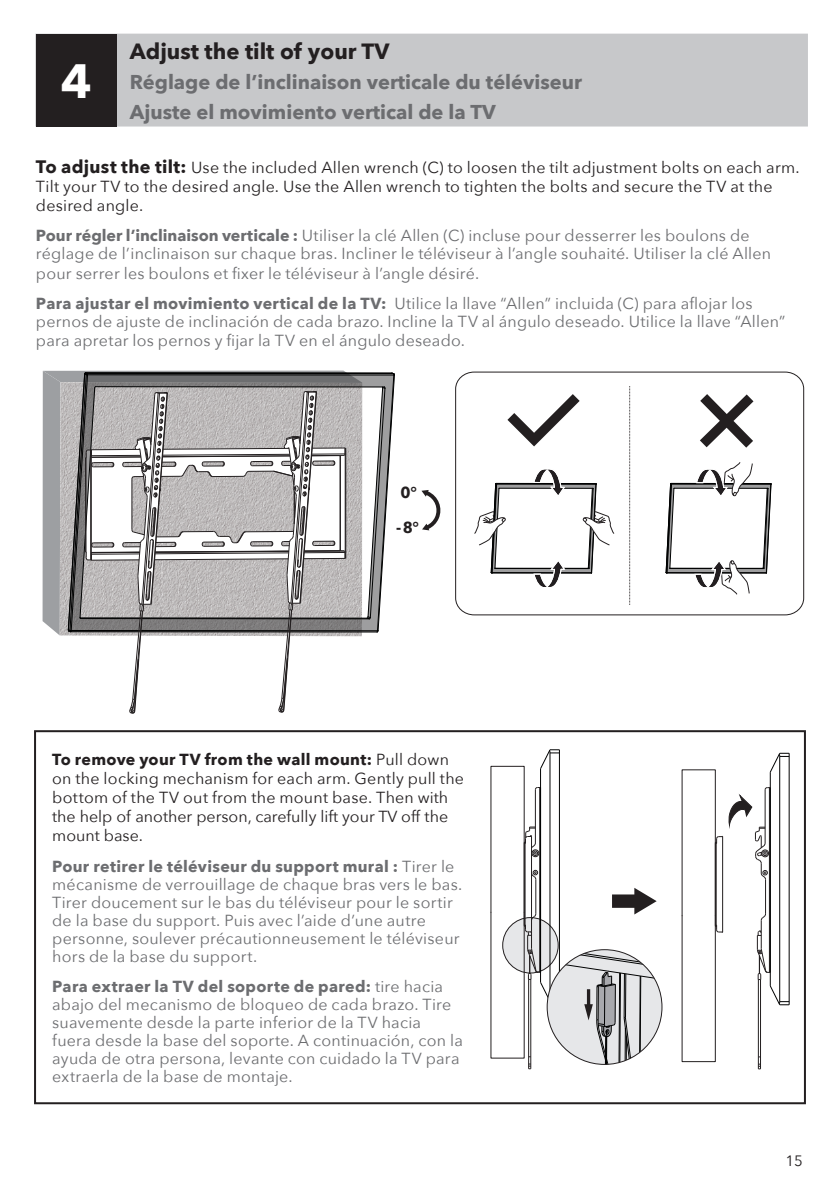
<style>
.page{position:relative;width:840px;height:1191px;background:#fff}
.page>*{position:absolute;margin:0;border:0;box-sizing:border-box;transform-origin:0 0}
.t1{font:700 48px "Avenir Next";color:#fff}
.t2{font:700 22px "Avenir Next";color:#231f20}
.t3{font:700 20px/30px "Avenir Next";color:#6c6d70}
.t4{font:16px/18px "Avenir Next";letter-spacing:.015em;color:#6c6d70}
.t5{font:16px/19.2px "Avenir Next";letter-spacing:.015em;color:#231f20}
.t6{font:700 15.8px "Avenir Next";color:#231f20}
.t7{font:15px "Avenir Next";color:#231f20}
.s1{font-weight:700;font-size:18px}
.s2{font-weight:700}
</style>
<div class="page">
<div style="left:35px;top:34px;width:772px;height:92px;background:#c7c8ca"></div>
<div style="left:36px;top:34px;width:81px;height:92px;background:#231f20"></div>
<svg style="left:421px;top:490px;width:20px;height:40px"></svg>
<svg style="left:43px;top:370px;width:352px;height:344px"></svg>
<div style="left:455px;top:372px;width:348px;height:243px;border:1px solid #231f20;border-radius:18px"></div>
<svg style="left:629px;top:386px;width:1px;height:219px"></svg>
<svg style="left:700px;top:394px;width:53px;height:53px"></svg>
<svg style="left:507px;top:394px;width:72px;height:53px"></svg>
<svg style="left:474px;top:469px;width:140px;height:118px"></svg>
<svg style="left:665px;top:462px;width:106px;height:133px"></svg>
<div style="left:34px;top:730px;width:771px;height:374px;border:2px solid #231f20"></div>
<div style="left:502px;top:917px;width:56px;height:56px;background:#e6e7e9;border-radius:50%"></div>
<hr style="left:524px;top:843px;width:1px;height:82px;background:#231f20">
<hr style="left:531px;top:836px;width:1px;height:96px;background:#231f20">
<hr style="left:534px;top:789px;width:1px;height:54px;background:#231f20">
<hr style="left:535px;top:879px;width:1px;height:34px;background:#231f20">
<hr style="left:539px;top:787px;width:1px;height:185px;background:#231f20">
<div style="left:531px;top:849px;width:8px;height:8px;border:1px solid #231f20;border-radius:50%"></div>
<svg style="left:524px;top:826px;width:13px;height:30px"></svg>
<svg style="left:532px;top:870px;width:5px;height:10px"></svg>
<hr style="left:715px;top:843px;width:1px;height:82px;background:#231f20">
<hr style="left:721px;top:836px;width:1px;height:96px;background:#231f20">
<svg style="left:715px;top:924px;width:7px;height:9px"></svg>
<svg style="left:715px;top:835px;width:7px;height:9px"></svg>
<hr style="left:757px;top:979px;width:1px;height:90px;background:#231f20">
<hr style="left:759px;top:979px;width:1px;height:90px;background:#231f20">
<hr style="left:764px;top:879px;width:1px;height:35px;background:#231f20">
<hr style="left:768px;top:787px;width:1px;height:185px;background:#231f20">
<svg style="left:728px;top:787px;width:41px;height:93px"></svg>
<hr style="left:788px;top:753px;width:1px;height:251px;background:#010202">
<hr style="left:778px;top:756px;width:1px;height:245px;background:#010202">
<hr style="left:769px;top:772px;width:1px;height:214px;background:#010202">
<svg style="left:769px;top:752px;width:19px;height:21px"></svg>
<svg style="left:756px;top:913px;width:32px;height:93px"></svg>
<hr style="left:558px;top:750px;width:1px;height:251px;background:#010202">
<hr style="left:549px;top:753px;width:1px;height:245px;background:#010202">
<hr style="left:540px;top:768px;width:1px;height:214px;background:#010202">
<svg style="left:540px;top:749px;width:19px;height:20px"></svg>
<svg style="left:523px;top:887px;width:138px;height:182px"></svg>
<h1 class="t1" style="left:61px;top:40px;width:33px">4</h1>
<h2 class="t2" style="left:130px;top:32px;width:261px">Adjust the tilt of your TV</h2>
<p class="t3" style="left:130px;top:66px;width:453px">Réglage de l’inclinaison verticale du téléviseur<br>Ajuste el movimiento vertical de la TV</p>
<p class="t5" style="left:36px;top:157px;width:764px"><span class="s1">To adjust the tilt:</span> Use the included Allen wrench (C) to loosen the tilt adjustment bolts on each arm.<br>Tilt your TV to the desired angle. Use the Allen wrench to tighten the bolts and secure the TV at the desired angle.</p>
<p class="t4" style="left:36px;top:226px;width:736px;line-height:18.6px"><span class="s2">Pour régler l’inclinaison verticale :</span> Utiliser la clé Allen (C) incluse pour desserrer les boulons de réglage de l’inclinaison sur chaque bras. Incliner le téléviseur à l’angle souhaité. Utiliser la clé Allen pour serrer les boulons et fixer le téléviseur à l’angle désiré.</p>
<p class="t4" style="left:36px;top:293px;width:750px;line-height:18.6px"><span class="s2">Para ajustar el movimiento vertical de la TV:</span> Utilice la llave “Allen” incluida (C) para aflojar los pernos de ajuste de inclinación de cada brazo. Incline la TV al ángulo deseado. Utilice la llave “Allen” para apretar los pernos y fijar la TV en el ángulo deseado.</p>
<p class="t6" style="left:400px;top:479px;width:18px">0°</p>
<p class="t6" style="left:396px;top:514px;width:24px">-8°</p>
<p class="t5" style="left:52px;top:748px;width:413px"><span class="s2">To remove your TV from the wall mount:</span> Pull down on the locking mechanism for each arm. Gently pull the bottom of the TV out from the mount base. Then with the help of another person, carefully lift your TV off the mount base.</p>
<p class="t4" style="left:52px;top:856px;width:411px"><span class="s2">Pour retirer le téléviseur du support mural :</span> Tirer le mécanisme de verrouillage de chaque bras vers le bas.<br>Tirer doucement sur le bas du téléviseur pour le sortir de la base du support. Puis avec l’aide d’une autre personne, soulever précautionneusement le téléviseur hors de la base du support.</p>
<p class="t4" style="left:52px;top:976px;width:412px"><span class="s2">Para extraer la TV del soporte de pared:</span> tire hacia abajo del mecanismo de bloqueo de cada brazo. Tire suavemente desde la parte inferior de la TV hacia fuera desde la base del soporte. A continuación, con la ayuda de otra persona, levante con cuidado la TV para extraerla de la base de montaje.</p>
<p class="t7" style="left:785px;top:1148px;width:19px">15</p>
</div>
